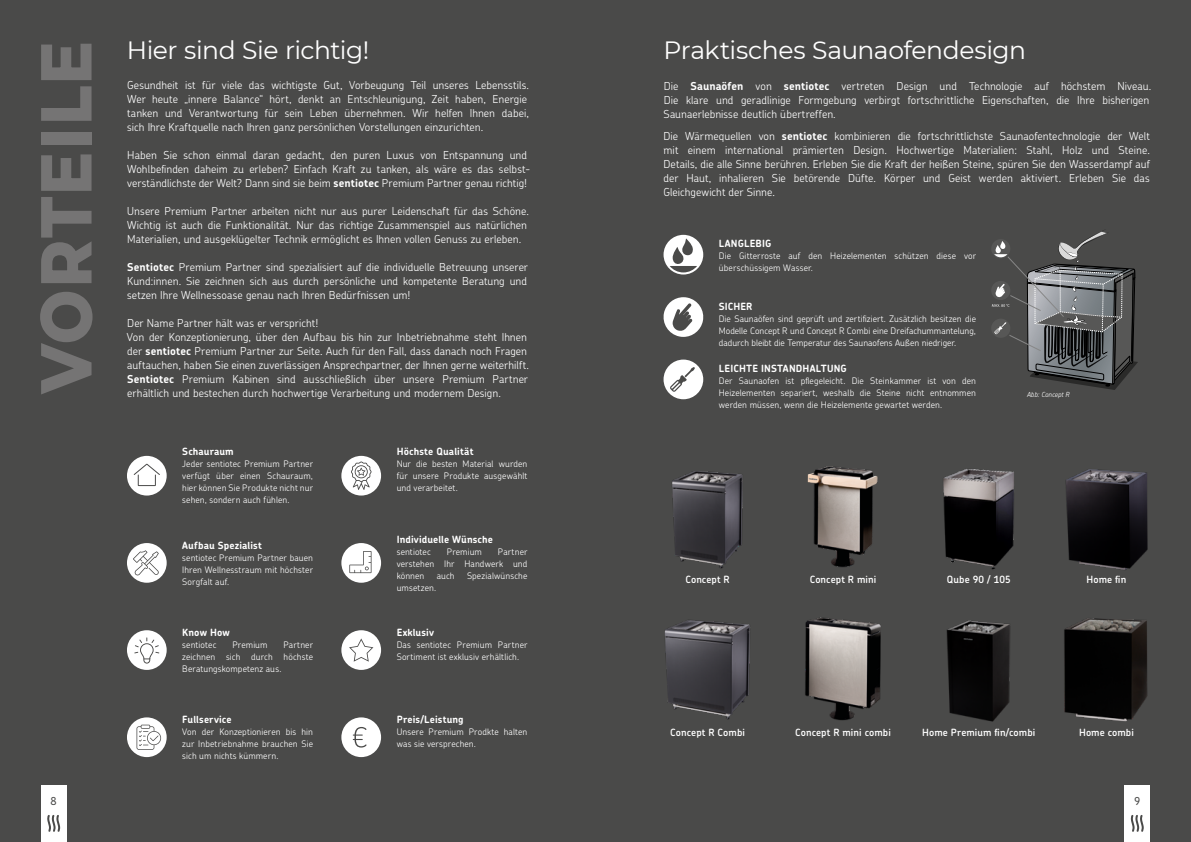
<style>
.page{position:relative;width:1191px;height:842px;background:#4a4a49}
.page>*{position:absolute;margin:0;border:0;box-sizing:border-box;transform-origin:0 0}
.t1{font:800 72px "Montserrat";letter-spacing:.03em;color:#757474;scale:.9 1}
.t2{font:25px "Montserrat";letter-spacing:-.02em;color:#fff}
.t3{font:300 11px/14px "Chevin Pro";color:#fff}
.t4{font:500 11px "Chevin Pro";color:#4a4a49}
.t5{font:700 10px "Chevin Pro";letter-spacing:.01em;color:#fff}
.t6{font:600 10px "Chevin Pro";letter-spacing:.005em;color:#fff}
.t7{font:300 9px/12px "Chevin Pro";letter-spacing:.01em;color:#fff;text-align:justify}
.t8{font:italic 300 7px "Chevin Pro";color:#fff}
.s1{font-weight:700}
</style>
<div class="page">
<div style="left:127px;top:543px;width:40px;height:40px;background:#fff;border-radius:50%"></div>
<svg style="left:133px;top:550px;width:26px;height:25px"></svg>
<div style="left:127px;top:456px;width:40px;height:39px;background:#fff;border-radius:50%"></div>
<svg style="left:134px;top:464px;width:26px;height:22px"></svg>
<div style="left:127px;top:717px;width:40px;height:40px;background:#fff;border-radius:50%"></div>
<svg style="left:136px;top:725px;width:25px;height:25px"></svg>
<div style="left:127px;top:630px;width:40px;height:40px;background:#fff;border-radius:50%"></div>
<svg style="left:134px;top:637px;width:25px;height:26px"></svg>
<div style="left:341px;top:543px;width:40px;height:40px;background:#fff;border-radius:50%"></div>
<svg style="left:349px;top:551px;width:22px;height:22px"></svg>
<div style="left:341px;top:630px;width:40px;height:40px;background:#fff;border-radius:50%"></div>
<svg style="left:349px;top:638px;width:24px;height:24px"></svg>
<div style="left:341px;top:717px;width:40px;height:40px;background:#fff;border-radius:50%"></div>
<svg style="left:353px;top:727px;width:13px;height:20px"></svg>
<div style="left:1124px;top:786px;width:25px;height:56px;background:#fff"></div>
<svg style="left:1130px;top:815px;width:14px;height:17px"></svg>
<div style="left:41px;top:786px;width:25px;height:56px;background:#fff"></div>
<svg style="left:47px;top:815px;width:14px;height:17px"></svg>
<svg style="left:991px;top:230px;width:147px;height:160px"></svg>
<div style="left:663px;top:235px;width:40px;height:39px;background:#fff;border-radius:50%"></div>
<svg style="left:669px;top:238px;width:28px;height:34px"></svg>
<svg style="left:663px;top:297px;width:41px;height:40px"></svg>
<div style="left:663px;top:360px;width:40px;height:39px;background:#fff;border-radius:50%"></div>
<svg style="left:670px;top:367px;width:25px;height:25px"></svg>
<img style="left:807px;top:466px;width:71px;height:102px">
<img style="left:943px;top:469px;width:71px;height:101px">
<img style="left:946px;top:620px;width:64px;height:102px">
<img style="left:805px;top:617px;width:76px;height:104px">
<img style="left:1065px;top:469px;width:83px;height:101px">
<img style="left:1064px;top:618px;width:84px;height:104px">
<div style="left:341px;top:456px;width:40px;height:39px;background:#fff;border-radius:50%"></div>
<svg style="left:351px;top:461px;width:20px;height:29px"></svg>
<img style="left:672px;top:471px;width:71px;height:98px">
<img style="left:664px;top:620px;width:86px;height:100px">
<h1 class="t1" style="left:18px;top:394px;width:393px;rotate:-90deg">VORTEILE</h1>
<h2 class="t2" style="left:127px;top:33px;width:244px">Hier sind Sie richtig!</h2>
<p class="t3" style="left:127px;top:78px;width:403px">Gesundheit ist für viele das wichtigste Gut, Vorbeugung Teil unseres Lebensstils.<br>Wer heute „innere Balance“ hört, denkt an Entschleunigung, Zeit haben, Energie tanken und Verantwortung für sein Leben übernehmen. Wir helfen Ihnen dabei, sich Ihre Kraftquelle nach Ihren ganz persönlichen Vorstellungen einzurichten.</p>
<p class="t3" style="left:127px;top:148px;width:405px">Haben Sie schon einmal daran gedacht, den puren Luxus von Entspannung und<br>Wohlbefinden daheim zu erleben? Einfach Kraft zu tanken, als wäre es das selbst&shy;verständlichste der Welt? Dann sind sie beim <span class="s1">sentiotec</span> Premium Partner genau richtig!</p>
<p class="t3" style="left:127px;top:204px;width:403px">Unsere Premium Partner arbeiten nicht nur aus purer Leidenschaft für das Schöne.<br>Wichtig ist auch die Funktionalität. Nur das richtige Zusammenspiel aus natürlichen<br>Materialien, und ausgeklügelter Technik ermöglicht es Ihnen vollen Genuss zu erleben.</p>
<p class="t3" style="left:127px;top:260px;width:402px;text-align:justify"><span class="s1">Sentiotec</span> Premium Partner sind spezialisiert auf die individuelle Betreuung unserer Kund:innen. Sie zeichnen sich aus durch persönliche und kompetente Beratung und setzen Ihre Wellnessoase genau nach Ihren Bedürfnissen um!</p>
<p class="t3" style="left:127px;top:316px;width:403px">Der Name Partner hält was er verspricht!<br>Von der Konzeptionierung, über den Aufbau bis hin zur Inbetriebnahme steht Ihnen der <span class="s1">sentiotec</span> Premium Partner zur Seite. Auch für den Fall, dass danach noch Fragen auftauchen, haben Sie einen zuverlässigen Ansprechpartner, der Ihnen gerne weiterhilft.<br><span class="s1">Sentiotec</span> Premium Kabinen sind ausschließlich über unsere Premium Partner</p>
<p class="t3" style="left:127px;top:386px;width:375px">erhältlich und bestechen durch hochwertige Verarbeitung und modernem Design.</p>
<p class="t5" style="left:182px;top:445px;width:53px">Schauraum</p>
<p class="t7" style="left:182px;top:458px;width:132px">Jeder sentiotec Premium Partner verfügt über einen Schauraum, hier können Sie Produkte nicht nur sehen, sondern auch fühlen.</p>
<p class="t5" style="left:182px;top:538px;width:81px">Aufbau Spezialist</p>
<p class="t7" style="left:182px;top:551px;width:132px">sentiotec Premium Partner bauen Ihren Wellnesstraum mit höchster Sorgfalt auf.</p>
<p class="t5" style="left:182px;top:626px;width:49px">Know How</p>
<p class="t7" style="left:182px;top:638px;width:36px">sentiotec</p>
<p class="t7" style="left:232px;top:638px;width:37px">Premium</p>
<p class="t7" style="left:182px;top:638px;width:132px;text-indent:101px">Partner zeichnen sich durch höchste Beratungskompetenz aus.</p>
<p class="t5" style="left:182px;top:713px;width:51px">Fullservice</p>
<p class="t7" style="left:182px;top:725px;width:132px">Von der Konzeptionieren bis hin zur Inbetriebnahme brauchen Sie sich um nichts kümmern.</p>
<p class="t5" style="left:397px;top:445px;width:78px">Höchste Qualität</p>
<p class="t7" style="left:397px;top:458px;width:132px">Nur die besten Material wurden für unsere Produkte ausgewählt und verarbeitet.</p>
<p class="t5" style="left:397px;top:532px;width:98px">Individuelle Wünsche</p>
<p class="t7" style="left:397px;top:545px;width:36px">sentiotec</p>
<p class="t7" style="left:447px;top:545px;width:37px">Premium</p>
<p class="t7" style="left:397px;top:545px;width:132px;text-indent:101px">Partner verstehen Ihr Handwerk und können</p>
<p class="t7" style="left:437px;top:569px;width:19px">auch</p>
<p class="t7" style="left:467px;top:569px;width:62px">Spezialwünsche</p>
<p class="t7" style="left:397px;top:581px;width:41px">umsetzen.</p>
<p class="t5" style="left:397px;top:626px;width:39px">Exklusiv</p>
<p class="t7" style="left:397px;top:638px;width:132px">Das sentiotec Premium Partner<br>Sortiment ist exklusiv erhältlich.</p>
<p class="t5" style="left:397px;top:713px;width:68px">Preis/Leistung</p>
<p class="t7" style="left:397px;top:725px;width:132px">Unsere Premium Prodkte halten was sie versprechen.</p>
<h2 class="t2" style="left:663px;top:33px;width:364px">Praktisches Saunaofendesign</h2>
<p class="t3" style="left:663px;top:79px;width:489px">Die <span class="s1">Saunaöfen</span> von <span class="s1">sentiotec</span> vertreten Design und Technologie auf höchstem Niveau.<br>Die klare und geradlinige Formgebung verbirgt fortschrittliche Eigenschaften, die Ihre bisherigen<br>Saunaerlebnisse deutlich übertreffen.</p>
<p class="t3" style="left:663px;top:129px;width:488px;text-align:justify">Die Wärmequellen von <span class="s1">sentiotec</span> kombinieren die fortschrittlichste Saunaofentechnologie der Welt mit einem international prämierten Design. Hochwertige Materialien: Stahl, Holz und Steine.<br>Details, die alle Sinne berühren. Erleben Sie die Kraft der heißen Steine, spüren Sie den Wasserdampf auf der Haut, inhalieren Sie betörende Düfte. Körper und Geist werden aktiviert. Erleben Sie das Gleichgewicht der Sinne.</p>
<p class="t5" style="left:719px;top:237px;width:54px">LANGLEBIG</p>
<p class="t7" style="left:719px;top:250px;width:259px">Die Gitterroste auf den Heizelementen schützen diese vor überschüssigem Wasser.</p>
<p class="t5" style="left:719px;top:299px;width:35px">SICHER</p>
<p class="t7" style="left:719px;top:312px;width:259px">Die Saunaöfen sind geprüft und zertifiziert. Zusätzlich besitzen die Modelle Concept R und Concept R Combi eine Dreifachummantelung, dadurch bleibt die Temperatur des Saunaofens Außen niedriger.</p>
<p class="t5" style="left:719px;top:362px;width:129px">LEICHTE INSTANDHALTUNG</p>
<p class="t7" style="left:719px;top:374px;width:259px">Der Saunaofen ist pflegeleicht. Die Steinkammer ist von den Heizelementen separiert, weshalb die Steine nicht entnommen werden müssen, wenn die Heizelemente gewartet werden.</p>
<p class="t8" style="left:1027px;top:389px;width:44px">Abb: Concept R</p>
<p class="t6" style="left:685px;top:572px;width:46px">Concept R</p>
<p class="t6" style="left:809px;top:573px;width:68px">Concept R mini</p>
<p class="t6" style="left:946px;top:573px;width:65px">Qube 90 / 105</p>
<p class="t6" style="left:1086px;top:572px;width:41px">Home fin</p>
<p class="t6" style="left:670px;top:726px;width:76px">Concept R Combi</p>
<p class="t6" style="left:795px;top:726px;width:97px">Concept R mini combi</p>
<p class="t6" style="left:922px;top:726px;width:115px">Home Premium fin/combi</p>
<p class="t6" style="left:1079px;top:726px;width:56px">Home combi</p>
<p class="t4" style="left:51px;top:793px;width:8px">8</p>
<p class="t4" style="left:1134px;top:793px;width:8px">9</p>
</div>
